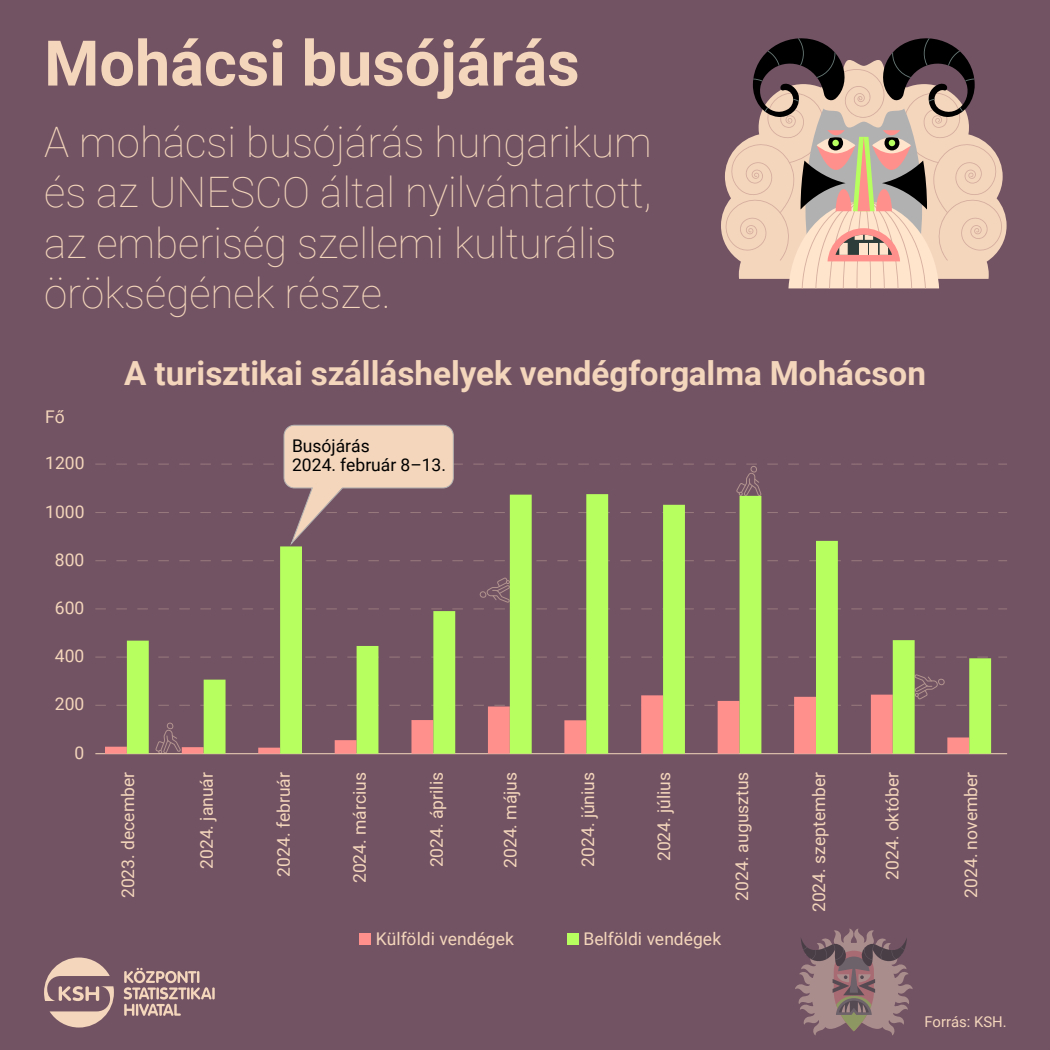
<style>
.page{position:relative;width:1050px;height:1050px;background:#725363}
.page>*{position:absolute;margin:0;border:0;box-sizing:border-box;transform-origin:0 0}
.t1{font:700 63px "Roboto";color:#f4d6bc}
.t2{font:100 42px/50.4px "Roboto";color:#f4d6bc}
.t3{font:700 33.25px "Roboto";color:#f4d6bc}
.t4{font:17.5px "Roboto";color:#f4d6bc}
.t5{font:17.5px/19.1px "Roboto";color:#000}
.t6{font:14.88px "Roboto";color:#f4d6bc}
</style>
<div class="page">
<svg style="left:723px;top:38px;width:282px;height:250px"></svg>
<svg style="left:44px;top:958px;width:171px;height:70px"></svg>
<svg style="left:795px;top:929px;width:118px;height:106px"></svg>
<svg style="left:95px;top:560px;width:912px;height:1px"></svg>
<svg style="left:96px;top:609px;width:911px;height:1px"></svg>
<svg style="left:95px;top:657px;width:912px;height:1px"></svg>
<svg style="left:95px;top:705px;width:912px;height:1px"></svg>
<hr style="left:95px;top:753px;width:912px;height:1px;background:#f4d6bc">
<svg style="left:105px;top:695px;width:22px;height:59px"></svg>
<svg style="left:127px;top:547px;width:864px;height:207px"></svg>
<div style="left:359px;top:933px;width:12px;height:12px;background:#ff908c"></div>
<div style="left:567px;top:933px;width:11px;height:12px;background:#b7ff5e"></div>
<svg style="left:156px;top:723px;width:25px;height:31px"></svg>
<svg style="left:480px;top:578px;width:30px;height:25px"></svg>
<svg style="left:915px;top:674px;width:30px;height:25px"></svg>
<svg style="left:95px;top:424px;width:912px;height:123px"></svg>
<h1 class="t1" style="left:44px;top:19px;width:537px">Mohácsi busójárás</h1>
<h2 class="t2" style="left:44px;top:115px;width:609px">A mohácsi busójárás hungarikum és az UNESCO által nyilvántartott, az emberiség szellemi kulturális örökségének része.</h2>
<p class="t4" style="left:45px;top:405px;width:21px">Fő</p>
<p class="t4" style="left:45px;top:451px;width:41px">1200</p>
<p class="t4" style="left:45px;top:499px;width:41px">1000</p>
<p class="t4" style="left:55px;top:547px;width:31px">800</p>
<p class="t4" style="left:55px;top:596px;width:31px">600</p>
<p class="t4" style="left:55px;top:644px;width:31px">400</p>
<p class="t4" style="left:55px;top:692px;width:31px">200</p>
<p class="t4" style="left:75px;top:740px;width:11px">0</p>
<h3 class="t3" style="left:124px;top:350px;width:803px">A turisztikai szálláshelyek vendégforgalma Mohácson</h3>
<p class="t5" style="left:292px;top:436px;width:156px">Busójárás<br>2024. február 8–13.</p>
<p class="t4" style="left:116px;top:898px;width:128px;rotate:-90deg">2023. december</p>
<p class="t4" style="left:194px;top:869px;width:98px;rotate:-90deg">2024. január</p>
<p class="t4" style="left:271px;top:877px;width:106px;rotate:-90deg">2024. február</p>
<p class="t4" style="left:348px;top:883px;width:113px;rotate:-90deg">2024. március</p>
<p class="t4" style="left:424px;top:867px;width:97px;rotate:-90deg">2024. április</p>
<p class="t4" style="left:498px;top:868px;width:97px;rotate:-90deg">2024. május</p>
<p class="t4" style="left:576px;top:867px;width:96px;rotate:-90deg">2024. június</p>
<p class="t4" style="left:652px;top:861px;width:91px;rotate:-90deg">2024. július</p>
<p class="t4" style="left:730px;top:901px;width:130px;rotate:-90deg">2024. augusztus</p>
<p class="t4" style="left:807px;top:912px;width:142px;rotate:-90deg">2024. szeptember</p>
<p class="t4" style="left:880px;top:880px;width:109px;rotate:-90deg">2024. október</p>
<p class="t4" style="left:959px;top:898px;width:128px;rotate:-90deg">2024. november</p>
<p class="t4" style="left:376px;top:926px;width:140px">Külföldi vendégek</p>
<p class="t4" style="left:583px;top:926px;width:139px">Belföldi vendégek</p>
<p class="t6" style="left:924px;top:1011px;width:84px">Forrás: KSH.</p>
</div>
